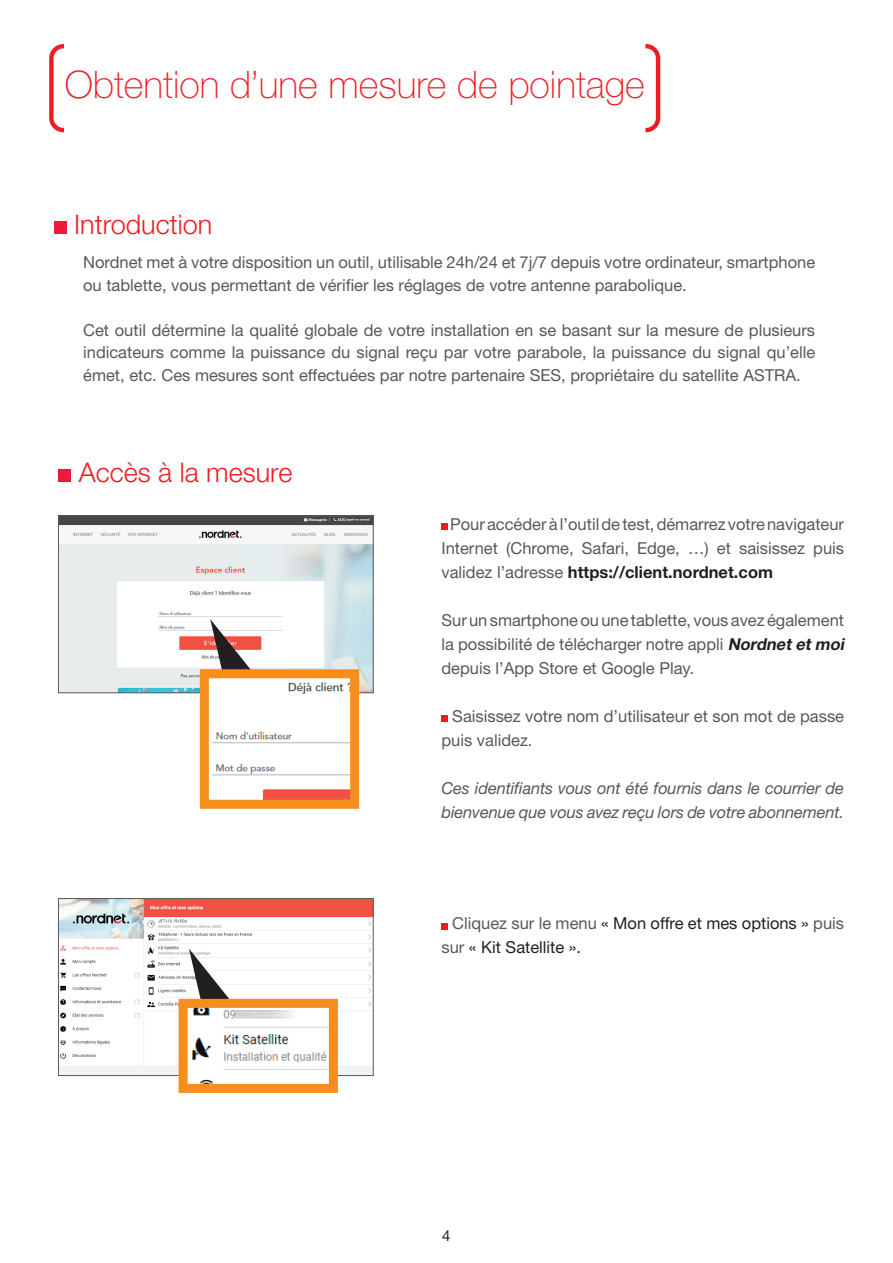
<style>
.page{position:relative;width:893px;height:1263px;background:#fff}
.page>*{position:absolute;margin:0;border:0;box-sizing:border-box;transform-origin:0 0}
.t1{font:100 37.95px "Helvetica Neue";color:#ee1d23}
.t2{font:300 27px "Helvetica Neue";color:#ee1d23}
.t3{font:16.5px/24px "Helvetica Neue";color:#57585a}
.t4{font:italic 16.5px/24px "Helvetica Neue";letter-spacing:-.01em;color:#57585a}
.t5{font:16.5px/24px "Helvetica Neue";color:#231f20}
.t6{font:15px "Helvetica Neue";color:#231f20}
.s1{font-weight:700;color:#231f20}
.s2{font-weight:700;font-style:italic;color:#231f20}
.s3{color:#57585a}
</style>
<div class="page">
<svg style="left:49px;top:44px;width:15px;height:88px"></svg>
<div style="left:54px;top:221px;width:13px;height:13px;background:#ed1a3a"></div>
<svg style="left:645px;top:44px;width:15px;height:88px"></svg>
<img style="left:60px;top:518px;width:311px;height:173px">
<div style="left:58px;top:516px;width:315px;height:177px;border:1px solid #57585a"></div>
<svg style="left:210px;top:619px;width:52px;height:50px"></svg>
<img style="left:210px;top:679px;width:139px;height:120px">
<div style="left:200px;top:669px;width:159px;height:140px;border:9px solid #f68e1e"></div>
<div style="left:441px;top:523px;width:7px;height:7px;background:#ee1d23"></div>
<div style="left:441px;top:715px;width:7px;height:7px;background:#ee1d23"></div>
<div style="left:441px;top:923px;width:7px;height:6px;background:#ee1d23"></div>
<div style="left:58px;top:469px;width:13px;height:13px;background:#ed1a3a"></div>
<img style="left:60px;top:900px;width:311px;height:174px">
<div style="left:58px;top:898px;width:315px;height:178px;border:1px solid #57585a"></div>
<svg style="left:189px;top:948px;width:52px;height:51px"></svg>
<img style="left:189px;top:1009px;width:139px;height:74px">
<div style="left:179px;top:999px;width:159px;height:94px;border:9px solid #f68e1e"></div>
<h1 class="t1" style="left:65px;top:63px;width:582px">Obtention d’une mesure de pointage</h1>
<h2 class="t2" style="left:74px;top:208px;width:140px">Introduction</h2>
<p class="t3" style="left:83px;top:251px;width:734px;line-height:22.5px">Nordnet met à votre disposition un outil, utilisable 24h/24 et 7j/7 depuis votre ordinateur, smartphone ou tablette, vous permettant de vérifier les réglages de votre antenne parabolique.</p>
<p class="t3" style="left:83px;top:318px;width:734px;line-height:22.5px;text-align:justify">Cet outil détermine la qualité globale de votre installation en se basant sur la mesure de plusieurs indicateurs comme la puissance du signal reçu par votre parabole, la puissance du signal qu’elle émet, etc. Ces mesures sont effectuées par notre partenaire SES, propriétaire du satellite ASTRA.</p>
<h2 class="t2" style="left:79px;top:455px;width:215px">Accès à la mesure</h2>
<p class="t3" style="left:441px;top:512px;width:404px;text-align:justify;text-indent:9px">Pour accéder à l’outil de test, démarrez votre navigateur Internet (Chrome, Safari, Edge, …) et saisissez puis validez l’adresse <span class="s1">https://client.nordnet.com</span></p>
<p class="t3" style="left:441px;top:608px;width:408px">Sur un smartphone ou une tablette, vous avez également la possibilité de télécharger notre appli <span class="s2">Nordnetetmoi </span>depuis l’App Store et Google Play.</p>
<p class="t3" style="left:441px;top:704px;width:404px;text-indent:11px">Saisissez votre nom d’utilisateur et son mot de passe puis validez.</p>
<p class="t4" style="left:441px;top:775px;width:404px">Ces identifiants vous ont été fournis dans le courrier de bienvenue que vous avez reçu lors de votre abonnement.</p>
<p class="t5" style="left:441px;top:911px;width:404px;text-indent:11px"><span class="s3">Cliquez sur le menu</span> « Mon offre et mes options » <span class="s3">puis sur</span> « Kit Satellite ».</p>
<p class="t6" style="left:442px;top:1226px;width:10px">4</p>
</div>
